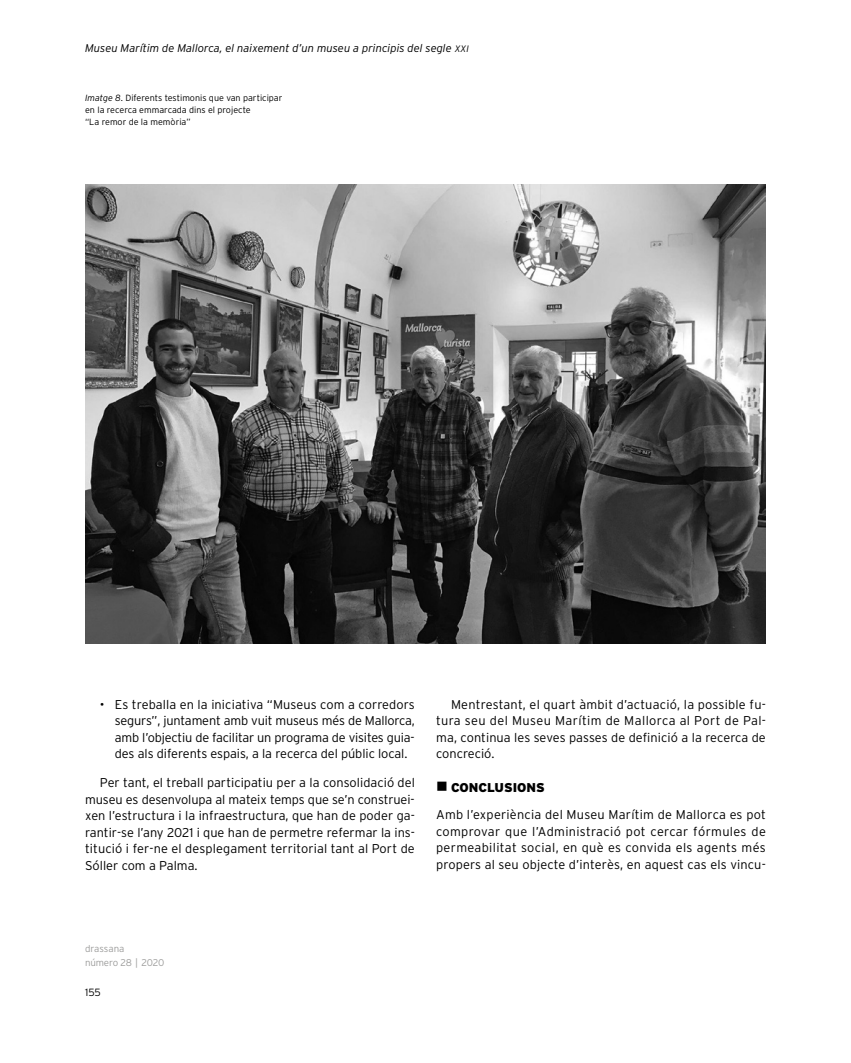
<style>
.page{position:relative;width:851px;height:1063px;background:#fff}
.page>*{position:absolute;margin:0;border:0;box-sizing:border-box;transform-origin:0 0}
._03_Texto_2{font:300 12.75px/16.5px "Interstate";color:#000}
._03_Texto_1{font:300 12.75px/16.5px "Interstate";letter-spacing:.01em;color:#000;text-align:justify}
._03_Texto_2_llistat{font:300 12.75px/16.5px "Interstate";letter-spacing:-.015em;color:#000}
.t1{font:900 12.75px "Interstate";color:#000}
.t2{font:italic 300 11.25px "Interstate";color:#000}
.t3{font:300 10.5px "Interstate";color:#000}
.t4{font:300 9.75px/13.5px "Interstate";letter-spacing:-.015em;color:#9d9d9c}
._04_Pie{font:300 9px/12px "Interstate";color:#000}
.s1{font-family:"Interstate Light Italic SC830";font-weight:400;font-style:normal;font-size:9.3px}
.s2{font-style:italic}
</style>
<div class="page">
<img style="left:85px;top:185px;width:680px;height:458px">
<p class="t2" style="left:85px;top:42px;width:385px">Museu Marítim de Mallorca, el naixement d’un museu a principis del segle <span class="s1">xxi</span></p>
<p class="_04_Pie" style="left:85px;top:91px;width:199px"><span class="s2">Imatge 8</span>. Diferents testimonis que van participar en la recerca emmarcada dins el projecte<br>“La remor de la memòria”</p>
<p class="_03_Texto_2_llistat" style="left:115px;top:696px;width:301px;text-indent:-15px">• Es treballa en la iniciativa “Museus com a corredors segurs”, juntament amb vuit museus més de Mallorca, amb l’objectiu de facilitar un programa de visites guia&shy;des als diferents espais, a la recerca del públic local.</p>
<p class="_03_Texto_2" style="left:85px;top:774px;width:331px;text-indent:15px">Per tant, el treball participatiu per a la consolidació del museu es desenvolupa al mateix temps que se’n construei&shy;xen l’estructura i la infraestructura, que han de poder ga&shy;rantir-se l’any 2021 i que han de permetre refermar la ins&shy;titució i fer-ne el desplegament territorial tant al Port de Sóller com a Palma.</p>
<p class="_03_Texto_2" style="left:436px;top:696px;width:331px;text-align:justify;text-indent:15px">Mentrestant, el quart àmbit d’actuació, la possible fu&shy;tura seu del Museu Marítim de Mallorca al Port de Pal&shy;ma, continua les seves passes de definició a la recerca de concreció.</p>
<p class="t1" style="left:451px;top:780px;width:95px">CONCLUSIONS</p>
<p class="_03_Texto_1" style="left:436px;top:806px;width:331px">Amb l’experiència del Museu Marítim de Mallorca es pot comprovar que l’Administració pot cercar fórmules de permeabilitat social, en què es convida els agents més propers al seu objecte d’interès, en aquest cas els vincu-</p>
<p class="t4" style="left:85px;top:942px;width:81px">drassana<br>número 28 | 2020</p>
<p class="t3" style="left:85px;top:986px;width:17px">155</p>
</div>
